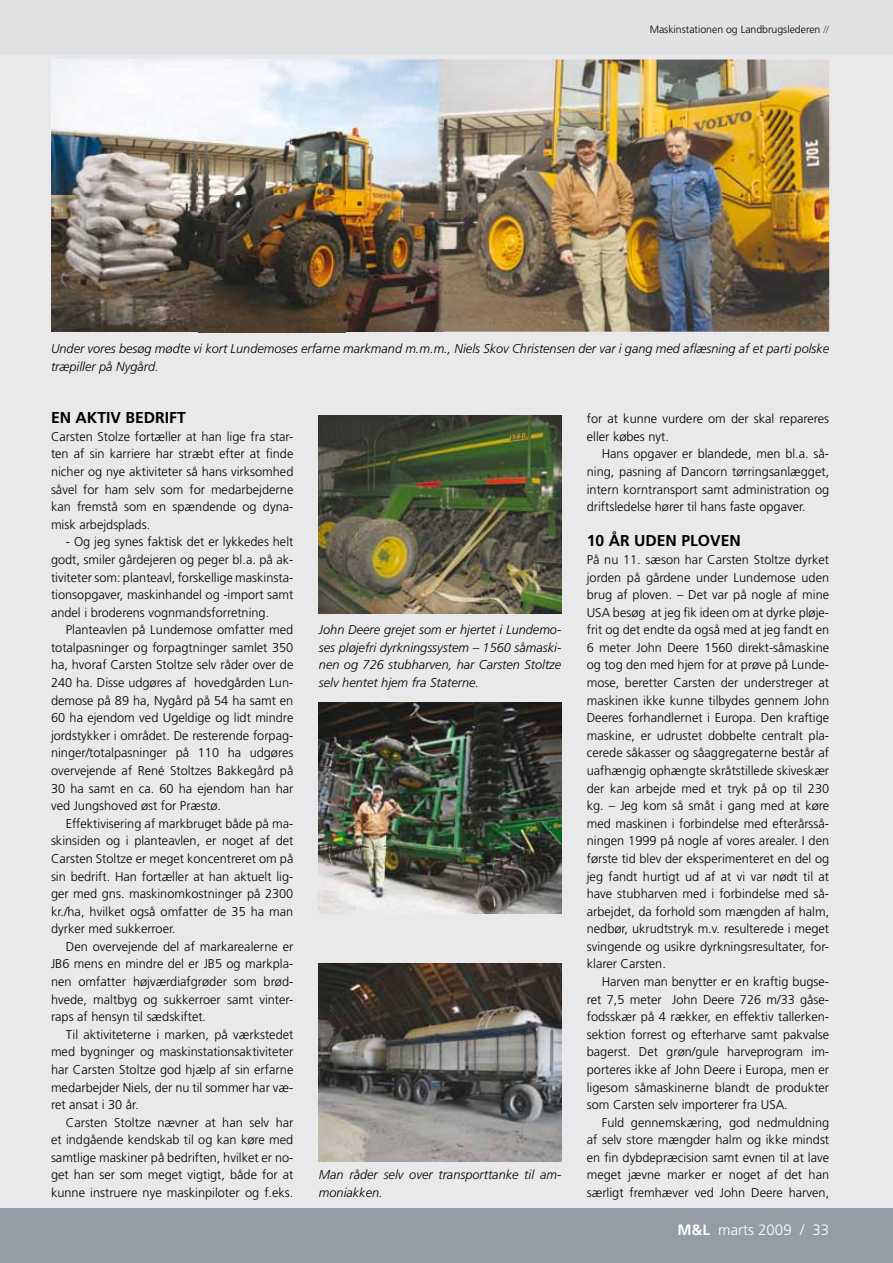
<style>
.page{position:relative;width:893px;height:1263px;background:#e9e9ec}
.page>*{position:absolute;margin:0;border:0;box-sizing:border-box;transform-origin:0 0}
.t1{font:700 15.75px "Frutiger";color:#000}
.t2{font:300 15px "Frutiger";color:#fff}
.t3{font:300 12.75px/17.5px "Frutiger";color:#000;text-align:justify}
.t4{font:italic 300 12.75px/17.5px "Frutiger";color:#000}
.t5{font:300 10.5px "Frutiger";color:#000}
.s1{color:#646567}
.s2{font-weight:700}
</style>
<div class="page">
<div style="left:0;top:1209px;width:893px;height:54px;background:#969ca6"></div>
<div style="left:0;top:0;width:893px;height:54px;background:#e0e2e4"></div>
<img style="left:444px;top:60px;width:385px;height:272px">
<img style="left:319px;top:964px;width:242px;height:197px">
<img style="left:319px;top:702px;width:242px;height:211px">
<img style="left:319px;top:416px;width:242px;height:197px">
<img style="left:51px;top:59px;width:393px;height:273px">
<p class="t5" style="left:650px;top:24px;width:181px">Maskinstationen og Landbrugslederen <span class="s1">//</span></p>
<p class="t4" style="left:51px;top:340px;width:780px">Under vores besøg mødte vi kort Lundemoses erfarne markmand m.m.m., Niels Skov Christensen der var i gang med aflæsning af et parti polske træpiller på Nygård.</p>
<p class="t1" style="left:51px;top:409px;width:136px">EN AKTIV BEDRIFT</p>
<p class="t3" style="left:51px;top:428px;width:244px">Carsten Stolze fortæller at han lige fra star&shy;ten af sin karriere har stræbt efter at finde nicher og nye aktiviteter så hans virksomhed såvel for ham selv som for medarbejderne kan fremstå som en spændende og dyna&shy;misk arbejdsplads.</p>
<p class="t3" style="left:51px;top:533px;width:244px;text-indent:15px">- Og jeg synes faktisk det er lykkedes helt godt, smiler gårdejeren og peger bl.a. på ak&shy;tiviteter som: planteavl, forskellige maskinsta&shy;tionsopgaver, maskinhandel og -import samt andel i broderens vognmandsforretning.</p>
<p class="t3" style="left:51px;top:621px;width:244px;text-indent:15px">Planteavlen på Lundemose omfatter med totalpasninger og forpagtninger samlet 350 ha, hvoraf Carsten Stoltze selv råder over de 240 ha. Disse udgøres af hovedgården Lun&shy;demose på 89 ha, Nygård på 54 ha samt en 60 ha ejendom ved Ugeldige og lidt mindre jordstykker i området. De resterende forpag&shy;ninger/totalpasninger på 110 ha udgøres overvejende af René Stoltzes Bakkegård på 30 ha samt en ca. 60 ha ejendom han har ved Jungshoved øst for Præstø.</p>
<p class="t3" style="left:51px;top:815px;width:244px;text-indent:15px">Effektivisering af markbruget både på ma&shy;skinsiden og i planteavlen, er noget af det Carsten Stoltze er meget koncentreret om på sin bedrift. Han fortæller at han aktuelt lig&shy;ger med gns. maskinomkostninger på 2300 kr./ha, hvilket også omfatter de 35 ha man dyrker med sukkerroer.</p>
<p class="t3" style="left:51px;top:938px;width:244px;text-indent:15px">Den overvejende del af markarealerne er JB6 mens en mindre del er JB5 og markpla&shy;nen omfatter højværdiafgrøder som brød&shy;hvede, maltbyg og sukkerroer samt vinter&shy;raps af hensyn til sædskiftet.</p>
<p class="t3" style="left:51px;top:1026px;width:244px;text-indent:15px">Til aktiviteterne i marken, på værkstedet med bygninger og maskinstationsaktiviteter har Carsten Stoltze god hjælp af sin erfarne medarbejder Niels, der nu til sommer har væ&shy;ret ansat i 30 år.</p>
<p class="t3" style="left:51px;top:1114px;width:244px;text-indent:15px">Carsten Stoltze nævner at han selv har et indgående kendskab til og kan køre med samtlige maskiner på bedriften, hvilket er no&shy;get han ser som meget vigtigt, både for at kunne instruere nye maskinpiloter og f.eks.</p>
<p class="t4" style="left:319px;top:621px;width:244px;text-align:justify">John Deere grejet som er hjertet i Lundemo&shy;ses pløjefri dyrkningssystem – 1560 såmaski&shy;nen og 726 stubharven, har Carsten Stoltze selv hentet hjem fra Staterne.</p>
<p class="t4" style="left:319px;top:1166px;width:244px">Man råder selv over transporttanke til am&shy;moniakken.</p>
<p class="t3" style="left:587px;top:410px;width:244px">for at kunne vurdere om der skal repareres eller købes nyt.</p>
<p class="t3" style="left:587px;top:445px;width:244px;text-indent:15px">Hans opgaver er blandede, men bl.a. så&shy;ning, pasning af Dancorn tørringsanlægget, intern korntransport samt administration og driftsledelse hører til hans faste opgaver.</p>
<p class="t1" style="left:587px;top:532px;width:156px">10 ÅR UDEN PLOVEN</p>
<p class="t3" style="left:587px;top:551px;width:244px">På nu 11. sæson har Carsten Stoltze dyrket jorden på gårdene under Lundemose uden brug af ploven. – Det var på nogle af mine USA besøg at jeg fik ideen om at dyrke pløje&shy;frit og det endte da også med at jeg fandt en 6 meter John Deere 1560 direkt-såmaskine og tog den med hjem for at prøve på Lunde&shy;mose, beretter Carsten der understreger at maskinen ikke kunne tilbydes gennem John Deeres forhandlernet i Europa. Den kraftige maskine, er udrustet dobbelte centralt pla&shy;cerede såkasser og såaggregaterne består af uafhængig ophængte skråtstillede skiveskær der kan arbejde med et tryk på op til 230 kg. – Jeg kom så småt i gang med at køre med maskinen i forbindelse med efterårsså&shy;ningen 1999 på nogle af vores arealer. I den første tid blev der eksperimenteret en del og jeg fandt hurtigt ud af at vi var nødt til at have stubharven med i forbindelse med så&shy;arbejdet, da forhold som mængden af halm, nedbør, ukrudtstryk m.v. resulterede i meget svingende og usikre dyrkningsresultater, for&shy;klarer Carsten.</p>
<p class="t3" style="left:587px;top:973px;width:244px;text-indent:15px">Harven man benytter er en kraftig bugse&shy;ret 7,5 meter John Deere 726 m/33 gåse&shy;fodsskær på 4 rækker, en effektiv tallerken&shy;sektion forrest og efterharve samt pakvalse bagerst. Det grøn/gule harveprogram im&shy;porteres ikke af John Deere i Europa, men er ligesom såmaskinerne blandt de produkter som Carsten selv importerer fra USA.</p>
<p class="t3" style="left:587px;top:1114px;width:244px;text-indent:15px">Fuld gennemskæring, god nedmuldning af selv store mængder halm og ikke mindst en fin dybdepræcision samt evnen til at lave meget jævne marker er noget af det han særligt fremhæver ved John Deere harven,</p>
<p class="t2" style="left:677px;top:1221px;width:153px"><span class="s2">M&amp;L</span> marts 2009 / 33</p>
</div>
